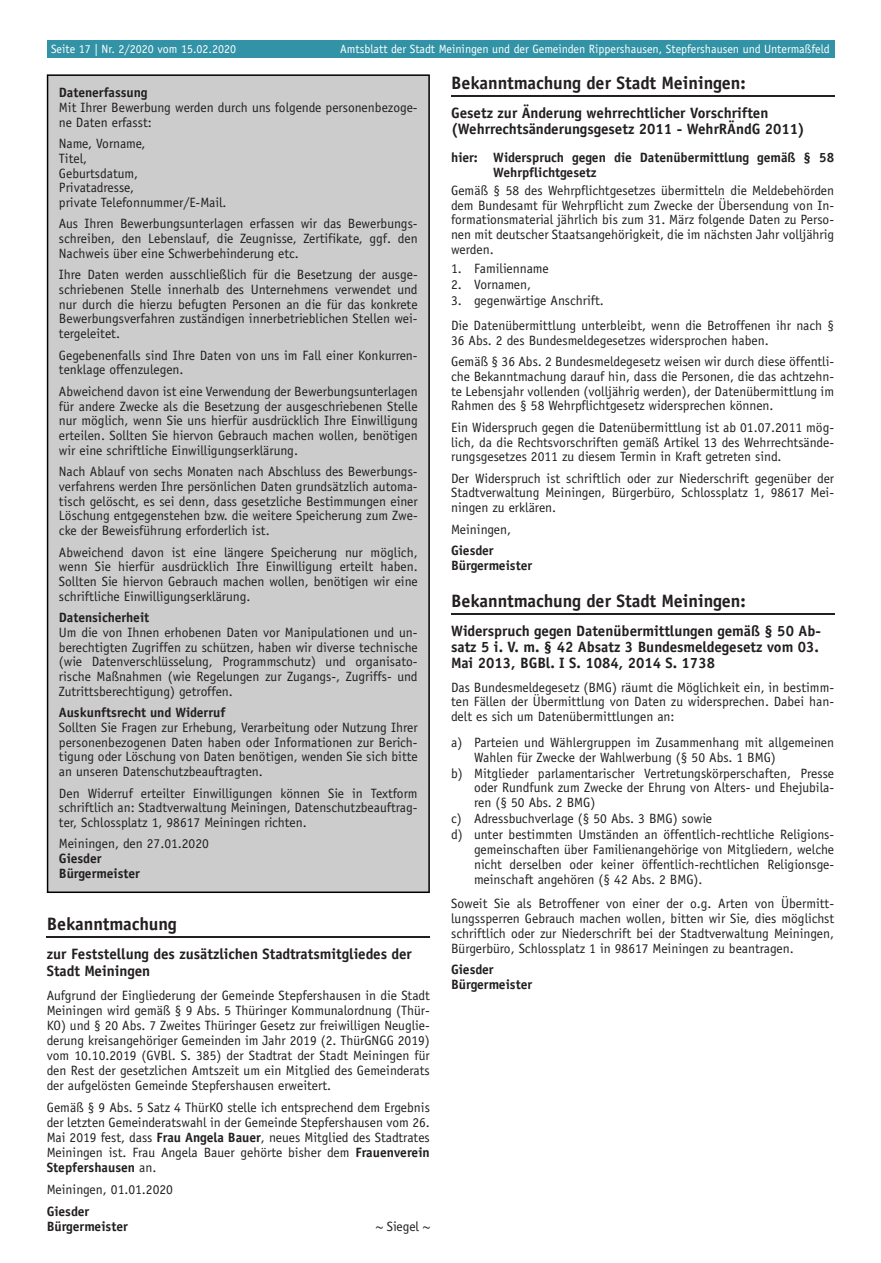
<style>
.page{position:relative;width:881px;height:1263px;background:#fff}
.page>*{position:absolute;margin:0;border:0;box-sizing:border-box;transform-origin:0 0}
.t1{font:700 18px "Officina Sans LT";color:#231f20}
.t2{font:700 15px/16.4px "Officina Sans LT";color:#231f20}
.t3{font:13.5px/14.7px "Officina Sans LT";color:#231f20;text-align:justify}
.t4{font:700 13.5px/14.7px "Officina Sans LT";color:#231f20}
.t5{font:12px "Officina Sans LT";color:#fff}
.s1{font-weight:700}
</style>
<div class="page">
<div style="left:47px;top:40px;width:786px;height:17px;background:#3292a6"></div>
<hr style="left:451px;top:95px;width:382px;height:1px;background:#231f20">
<hr style="left:451px;top:613px;width:382px;height:1px;background:#231f20">
<hr style="left:47px;top:936px;width:382px;height:2px;background:#231f20">
<div style="left:47px;top:74px;width:382px;height:819px;background:#ccc"></div>
<p class="t5" style="left:51px;top:43px;width:186px">Seite 17 | Nr. 2/2020 vom 15.02.2020</p>
<p class="t5" style="left:340px;top:43px;width:491px">Amtsblatt der Stadt Meiningen und der Gemeinden Rippershausen, Stepfershausen und Untermaßfeld</p>
<h1 class="t1" style="left:451px;top:72px;width:296px">Bekanntmachung der Stadt Meiningen:</h1>
<p class="t2" style="left:451px;top:105px;width:355px">Gesetz zur Änderung wehrrechtlicher Vorschriften (Wehrrechtsänderungsgesetz 2011 - WehrRÄndG 2011)</p>
<p class="t4" style="left:493px;top:150px;width:342px;text-indent:-42px">hier: Widerspruch gegen die Datenübermittlung gemäß § 58<br>Wehrpflichtgesetz</p>
<p class="t3" style="left:451px;top:183px;width:384px">Gemäß § 58 des Wehrpflichtgesetzes übermitteln die Meldebehörden dem Bundesamt für Wehrpflicht zum Zwecke der Übersendung von In&shy;formationsmaterial jährlich bis zum 31. März folgende Daten zu Perso&shy;nen mit deutscher Staatsangehörigkeit, die im nächsten Jahr volljährig werden.</p>
<p class="t3" style="left:451px;top:261px;width:99px">1. Familienname</p>
<p class="t3" style="left:451px;top:277px;width:82px">2. Vornamen,</p>
<p class="t3" style="left:451px;top:288px;width:384px;line-height:24.9px">3. gegenwärtige Anschrift.<br>Die Datenübermittlung unterbleibt, wenn die Betroffenen ihr nach §</p>
<p class="t3" style="left:451px;top:330px;width:384px;line-height:21.5px">36 Abs. 2 des Bundesmeldegesetzes widersprochen haben.<br>Gemäß § 36 Abs. 2 Bundesmeldegesetz weisen wir durch diese öffentli-</p>
<p class="t3" style="left:451px;top:369px;width:384px">che Bekanntmachung darauf hin, dass die Personen, die das achtzehn&shy;te Lebensjahr vollenden (volljährig werden), der Datenübermittlung im Rahmen des § 58 Wehrpflichtgesetz widersprechen können.</p>
<p class="t3" style="left:451px;top:420px;width:384px">Ein Widerspruch gegen die Datenübermittlung ist ab 01.07.2011 mög&shy;lich, da die Rechtsvorschriften gemäß Artikel 13 des Wehrrechtsände&shy;rungsgesetzes 2011 zu diesem Termin in Kraft getreten sind.</p>
<p class="t3" style="left:451px;top:471px;width:384px">Der Widerspruch ist schriftlich oder zur Niederschrift gegenüber der Stadtverwaltung Meiningen, Bürgerbüro, Schlossplatz 1, 98617 Mei&shy;ningen zu erklären.</p>
<p class="t3" style="left:451px;top:522px;width:62px">Meiningen,</p>
<p class="t4" style="left:451px;top:543px;width:83px">Giesder<br>Bürgermeister</p>
<h1 class="t1" style="left:451px;top:590px;width:296px">Bekanntmachung der Stadt Meiningen:</h1>
<p class="t2" style="left:451px;top:622px;width:371px">Widerspruch gegen Datenübermittlungen gemäß § 50 Ab&shy;satz 5 i. V. m. § 42 Absatz 3 Bundesmeldegesetz vom 03.<br>Mai 2013, BGBl. I S. 1084, 2014 S. 1738</p>
<p class="t3" style="left:451px;top:680px;width:384px">Das Bundesmeldegesetz (BMG) räumt die Möglichkeit ein, in bestimm&shy;ten Fällen der Übermittlung von Daten zu widersprechen. Dabei han&shy;delt es sich um Datenübermittlungen an:</p>
<p class="t3" style="left:474px;top:735px;width:361px;text-indent:-23px">a) Parteien und Wählergruppen im Zusammenhang mit allgemeinen<br>Wahlen für Zwecke der Wahlwerbung (§ 50 Abs. 1 BMG)</p>
<p class="t3" style="left:474px;top:766px;width:361px;text-indent:-23px">b) Mitglieder parlamentarischer Vertretungskörperschaften, Presse oder Rundfunk zum Zwecke der Ehrung von Alters- und Ehejubila&shy;ren (§ 50 Abs. 2 BMG)</p>
<p class="t3" style="left:451px;top:811px;width:384px;line-height:16px">c) Adressbuchverlage (§ 50 Abs. 3 BMG) sowie<br>d) unter bestimmten Umständen an öffentlich-rechtliche Religions-</p>
<p class="t3" style="left:474px;top:842px;width:361px">gemeinschaften über Familienangehörige von Mitgliedern, welche nicht derselben oder keiner öffentlich-rechtlichen Religionsge&shy;meinschaft angehören (§ 42 Abs. 2 BMG).</p>
<p class="t3" style="left:451px;top:897px;width:384px">Soweit Sie als Betroffener von einer der o.g. Arten von Übermitt&shy;lungssperren Gebrauch machen wollen, bitten wir Sie, dies möglichst schriftlich oder zur Niederschrift bei der Stadtverwaltung Meiningen, Bürgerbüro, Schlossplatz 1 in 98617 Meiningen zu beantragen.</p>
<p class="t4" style="left:451px;top:962px;width:83px">Giesder<br>Bürgermeister</p>
<p class="t4" style="left:59px;top:85px;width:90px">Datenerfassung</p>
<p class="t3" style="left:59px;top:100px;width:360px">Mit Ihrer Bewerbung werden durch uns folgende personenbezoge&shy;ne Daten erfasst:</p>
<p class="t3" style="left:59px;top:136px;width:169px;text-align:left">Name, Vorname,<br>Titel,<br>Geburtsdatum,<br>Privatadresse,<br>private Telefonnummer/E-Mail.</p>
<p class="t3" style="left:59px;top:217px;width:360px">Aus Ihren Bewerbungsunterlagen erfassen wir das Bewerbungs&shy;schreiben, den Lebenslauf, die Zeugnisse, Zertifikate, ggf. den Nachweis über eine Schwerbehinderung etc.</p>
<p class="t3" style="left:59px;top:268px;width:360px">Ihre Daten werden ausschließlich für die Besetzung der ausge&shy;schriebenen Stelle innerhalb des Unternehmens verwendet und nur durch die hierzu befugten Personen an die für das konkrete Bewerbungsverfahren zuständigen innerbetrieblichen Stellen wei&shy;tergeleitet.</p>
<p class="t3" style="left:59px;top:348px;width:360px">Gegebenenfalls sind Ihre Daten von uns im Fall einer Konkurren&shy;tenklage offenzulegen.</p>
<p class="t3" style="left:59px;top:384px;width:360px">Abweichend davon ist eine Verwendung der Bewerbungsunterlagen für andere Zwecke als die Besetzung der ausgeschriebenen Stelle nur möglich, wenn Sie uns hierfür ausdrücklich Ihre Einwilligung erteilen. Sollten Sie hiervon Gebrauch machen wollen, benötigen wir eine schriftliche Einwilligungserklärung.</p>
<p class="t3" style="left:59px;top:464px;width:360px">Nach Ablauf von sechs Monaten nach Abschluss des Bewerbungs&shy;verfahrens werden Ihre persönlichen Daten grundsätzlich automa&shy;tisch gelöscht, es sei denn, dass gesetzliche Bestimmungen einer Löschung entgegenstehen bzw. die weitere Speicherung zum Zwe&shy;cke der Beweisführung erforderlich ist.</p>
<p class="t3" style="left:59px;top:545px;width:360px">Abweichend davon ist eine längere Speicherung nur möglich, wenn Sie hierfür ausdrücklich Ihre Einwilligung erteilt haben.<br>Sollten Sie hiervon Gebrauch machen wollen, benötigen wir eine schriftliche Einwilligungserklärung.</p>
<p class="t4" style="left:59px;top:610px;width:92px">Datensicherheit</p>
<p class="t3" style="left:59px;top:625px;width:360px">Um die von Ihnen erhobenen Daten vor Manipulationen und un&shy;berechtigten Zugriffen zu schützen, haben wir diverse technische (wie Datenverschlüsselung, Programmschutz) und organisato&shy;rische Maßnahmen (wie Regelungen zur Zugangs-, Zugriffs- und Zutrittsberechtigung) getroffen.</p>
<p class="t4" style="left:59px;top:705px;width:168px">Auskunftsrecht und Widerruf</p>
<p class="t3" style="left:59px;top:720px;width:360px">Sollten Sie Fragen zur Erhebung, Verarbeitung oder Nutzung Ihrer personenbezogenen Daten haben oder Informationen zur Berich&shy;tigung oder Löschung von Daten benötigen, wenden Sie sich bitte an unseren Datenschutzbeauftragten.</p>
<p class="t3" style="left:59px;top:786px;width:360px">Den Widerruf erteilter Einwilligungen können Sie in Textform schriftlich an: Stadtverwaltung Meiningen, Datenschutzbeauftrag&shy;ter, Schlossplatz 1, 98617 Meiningen richten.</p>
<p class="t3" style="left:59px;top:837px;width:151px">Meiningen, den 27.01.2020</p>
<p class="t4" style="left:59px;top:851px;width:83px">Giesder<br>Bürgermeister</p>
<h1 class="t1" style="left:47px;top:913px;width:132px">Bekanntmachung</h1>
<p class="t2" style="left:47px;top:946px;width:366px">zur Feststellung des zusätzlichen Stadtratsmitgliedes der<br>Stadt Meiningen</p>
<p class="t3" style="left:47px;top:988px;width:384px;line-height:15.1px">Aufgrund der Eingliederung der Gemeinde Stepfershausen in die Stadt Meiningen wird gemäß § 9 Abs. 5 Thüringer Kommunalordnung (Thür-KO) und § 20 Abs. 7 Zweites Thüringer Gesetz zur freiwilligen Neuglie&shy;derung kreisangehöriger Gemeinden im Jahr 2019 (2. ThürGNGG 2019) vom 10.10.2019 (GVBl. S. 385) der Stadtrat der Stadt Meiningen für den Rest der gesetzlichen Amtszeit um ein Mitglied des Gemeinderats der aufgelösten Gemeinde Stepfershausen erweitert.</p>
<p class="t3" style="left:47px;top:1100px;width:384px;line-height:15.1px">Gemäß § 9 Abs. 5 Satz 4 ThürKO stelle ich entsprechend dem Ergebnis der letzten Gemeinderatswahl in der Gemeinde Stepfershausen vom 26.<br>Mai 2019 fest, dass <span class="s1">Frau Angela Bauer</span>, neues Mitglied des Stadtrates Meiningen ist. Frau Angela Bauer gehörte bisher dem <span class="s1">Frauenverein Stepfershausen</span> an.</p>
<p class="t3" style="left:47px;top:1182px;width:128px">Meiningen, 01.01.2020</p>
<p class="t4" style="left:47px;top:1204px;width:83px;line-height:15.1px">Giesder<br>Bürgermeister</p>
<p class="t3" style="left:376px;top:1219px;width:55px">~ Siegel ~</p>
</div>
